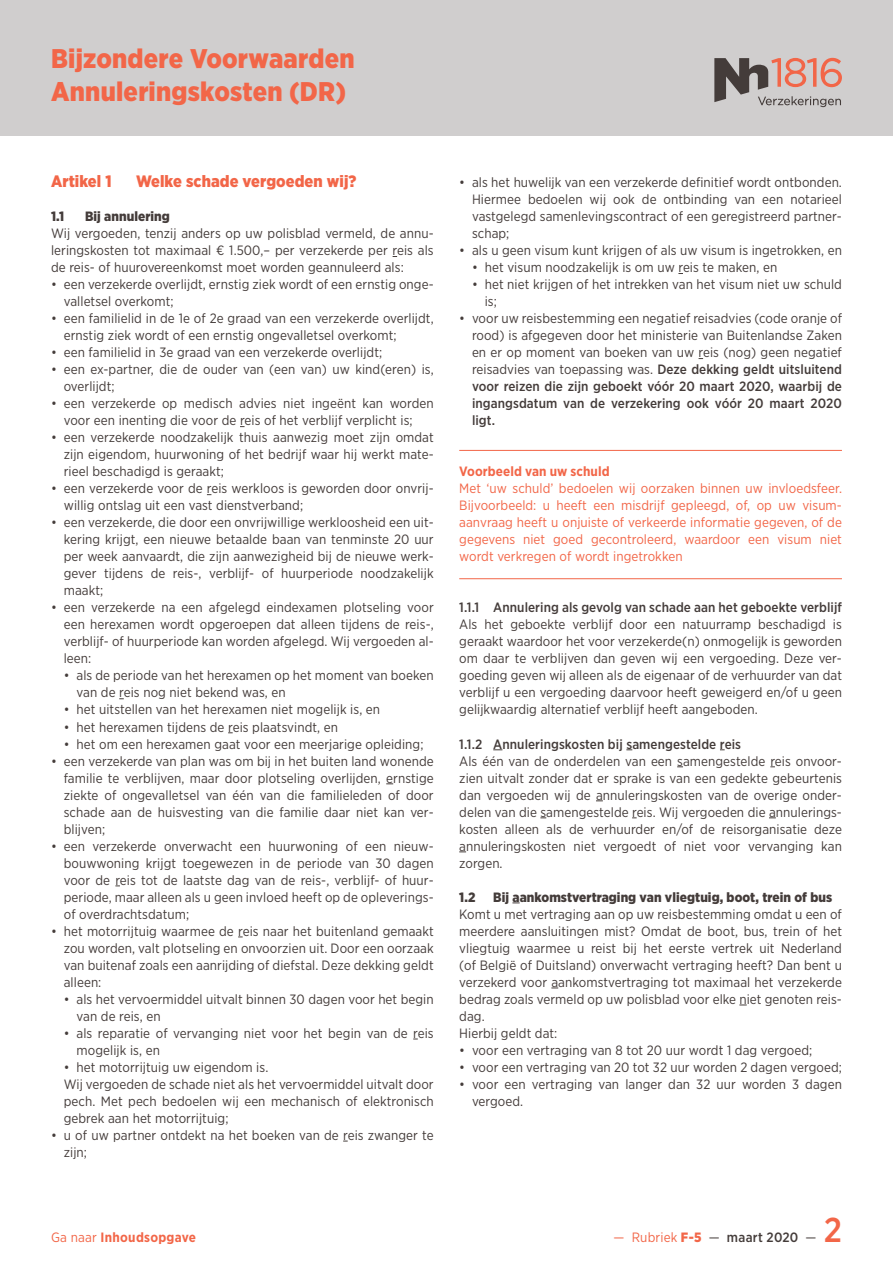
<style>
.page{position:relative;width:893px;height:1263px;background:#fff}
.page>*{position:absolute;margin:0;border:0;box-sizing:border-box;transform-origin:0 0}
.t1{font:500 34.5px "Gotham Narrow";color:#f26648}
.t2{font:900 27px/33px "Gotham Narrow";letter-spacing:.01em;color:#f26648}
.t3{font:900 16.5px "Gotham Narrow";letter-spacing:.005em;color:#f26648}
.t4{font:13.5px/17px "Gotham Narrow";letter-spacing:.005em;color:#443c3a}
.t5{font:13.5px/17px "Gotham Narrow";letter-spacing:.005em;color:#f26648;text-align:justify}
.t6{font:500 13.5px "Gotham Narrow";letter-spacing:.005em;color:#443c3a}
.t7{font:900 13.5px "Gotham Narrow";letter-spacing:.005em;color:#443c3a}
.t8{font:700 13.5px "Gotham Narrow";letter-spacing:.005em;color:#f26648}
.s1{font-weight:400}
.s2{font-weight:500}
.s3{font-weight:400;color:#f26648}
.s4{font-weight:900;color:#f26648}
</style>
<div class="page">
<hr style="left:459px;top:450px;width:383px;height:1px;background:#f26648">
<hr style="left:459px;top:578px;width:383px;height:1px;background:#f26648">
<div style="left:0;top:0;width:893px;height:136px;background:#d0cece"></div>
<svg style="left:714px;top:58px;width:128px;height:49px"></svg>
<h2 class="t2" style="left:51px;top:41px;width:305px">Bijzondere Voorwaarden<br>Annuleringskosten (DR)</h2>
<p class="t3" style="left:51px;top:170px;width:62px">Artikel 1</p>
<p class="t3" style="left:136px;top:170px;width:222px">Welke schade vergoeden wij?</p>
<p class="t7" style="left:51px;top:207px;width:15px">1.1</p>
<p class="t7" style="left:85px;top:207px;width:86px">Bij annulering</p>
<p class="t4" style="left:51px;top:225px;width:384px;text-align:justify">Wij vergoeden, tenzij anders op uw polisblad vermeld, de annu&shy;leringskosten tot maximaal € 1.500,– per verzekerde per reis als de reis- of huurovereenkomst moet worden geannuleerd als:</p>
<p class="t4" style="left:64px;top:276px;width:371px;text-indent:-13px">• een verzekerde overlijdt, ernstig ziek wordt of een ernstig onge&shy;valletsel overkomt;</p>
<p class="t4" style="left:64px;top:310px;width:371px;text-indent:-13px">• een familielid in de 1e of 2e graad van een verzekerde overlijdt, ernstig ziek wordt of een ernstig ongevalletsel overkomt;</p>
<p class="t4" style="left:51px;top:344px;width:333px">• een familielid in 3e graad van een verzekerde overlijdt;</p>
<p class="t4" style="left:64px;top:361px;width:371px;text-indent:-13px">• een ex-partner, die de ouder van (een van) uw kind(eren) is, overlijdt;</p>
<p class="t4" style="left:64px;top:395px;width:371px;text-indent:-13px">• een verzekerde op medisch advies niet ingeënt kan worden voor een inenting die voor de reis of het verblijf verplicht is;</p>
<p class="t4" style="left:64px;top:429px;width:371px;text-align:justify;text-indent:-13px">• een verzekerde noodzakelijk thuis aanwezig moet zijn omdat zijn eigendom, huurwoning of het bedrijf waar hij werkt mate&shy;rieel beschadigd is geraakt;</p>
<p class="t4" style="left:64px;top:480px;width:371px;text-indent:-13px">• een verzekerde voor de reis werkloos is geworden door onvrij&shy;willig ontslag uit een vast dienstverband;</p>
<p class="t4" style="left:64px;top:514px;width:371px;text-align:justify;text-indent:-13px">• een verzekerde, die door een onvrijwillige werkloosheid een uit&shy;kering krijgt, een nieuwe betaalde baan van tenminste 20 uur per week aanvaardt, die zijn aanwezigheid bij de nieuwe werk&shy;gever tijdens de reis-, verblijf- of huurperiode noodzakelijk maakt;</p>
<p class="t4" style="left:64px;top:599px;width:371px;text-align:justify;text-indent:-13px">• een verzekerde na een afgelegd eindexamen plotseling voor een herexamen wordt opgeroepen dat alleen tijdens de reis-, verblijf- of huurperiode kan worden afgelegd. Wij vergoeden al&shy;leen:</p>
<p class="t4" style="left:77px;top:667px;width:359px;text-indent:-13px">• als de periode van het herexamen op het moment van boeken van de reis nog niet bekend was, en</p>
<p class="t4" style="left:64px;top:701px;width:318px">• het uitstellen van het herexamen niet mogelijk is, en</p>
<p class="t4" style="left:64px;top:718px;width:276px">• het herexamen tijdens de reis plaatsvindt, en</p>
<p class="t4" style="left:64px;top:735px;width:361px">• het om een herexamen gaat voor een meerjarige opleiding;</p>
<p class="t4" style="left:64px;top:752px;width:371px;text-align:justify;text-indent:-13px">• een verzekerde van plan was om bij in het buiten land wonende familie te verblijven, maar door plotseling overlijden, ernstige ziekte of ongevalletsel van één van die familieleden of door schade aan de huisvesting van die familie daar niet kan ver&shy;blijven;</p>
<p class="t4" style="left:64px;top:837px;width:371px;text-align:justify;text-indent:-13px">• een verzekerde onverwacht een huurwoning of een nieuw&shy;bouwwoning krijgt toegewezen in de periode van 30 dagen voor de reis tot de laatste dag van de reis-, verblijf- of huur&shy;periode, maar alleen als u geen invloed heeft op de opleverings&shy;of overdrachtsdatum;</p>
<p class="t4" style="left:64px;top:922px;width:371px;text-align:justify;text-indent:-13px">• het motorrijtuig waarmee de reis naar het buitenland gemaakt zou worden, valt plotseling en onvoorzien uit. Door een oorzaak van buitenaf zoals een aanrijding of diefstal. Deze dekking geldt alleen:</p>
<p class="t4" style="left:77px;top:990px;width:359px;text-indent:-13px">• als het vervoermiddel uitvalt binnen 30 dagen voor het begin van de reis, en</p>
<p class="t4" style="left:77px;top:1024px;width:359px;text-indent:-13px">• als reparatie of vervanging niet voor het begin van de reis mogelijk is, en</p>
<p class="t4" style="left:64px;top:1058px;width:371px">• het motorrijtuig uw eigendom is.<br>Wij vergoeden de schade niet als het vervoermiddel uitvalt door pech. Met pech bedoelen wij een mechanisch of elektronisch gebrek aan het motorrijtuig;</p>
<p class="t4" style="left:64px;top:1126px;width:371px;text-indent:-13px">• u of uw partner ontdekt na het boeken van de reis zwanger te zijn;</p>
<p class="t8" style="left:51px;top:1228px;width:147px"><span class="s1">Ga naar</span> Inhoudsopgave</p>
<p class="t4" style="left:472px;top:174px;width:371px;text-align:justify;text-indent:-13px">• als het huwelijk van een verzekerde definitief wordt ontbonden.<br>Hiermee bedoelen wij ook de ontbinding van een notarieel vastgelegd samenlevingscontract of een geregistreerd partner&shy;schap;</p>
<p class="t4" style="left:459px;top:242px;width:384px">• als u geen visum kunt krijgen of als uw visum is ingetrokken, en</p>
<p class="t4" style="left:472px;top:259px;width:307px">• het visum noodzakelijk is om uw reis te maken, en</p>
<p class="t4" style="left:485px;top:276px;width:359px;text-indent:-13px">• het niet krijgen of het intrekken van het visum niet uw schuld is;</p>
<p class="t4" style="left:472px;top:310px;width:371px;text-align:justify;text-indent:-13px">• voor uw reisbestemming een negatief reisadvies (code oranje of rood) is afgegeven door het ministerie van Buitenlandse Zaken en er op moment van boeken van uw reis (nog) geen negatief reisadvies van toepassing was. <span class="s2">Deze dekking geldt uitsluitend voor reizen die zijn geboekt vóór 20 maart 2020, waarbij de ingangsdatum van de verzekering ook vóór 20 maart 2020 ligt.</span></p>
<p class="t8" style="left:459px;top:463px;width:152px">Voorbeeld van uw schuld</p>
<p class="t5" style="left:459px;top:480px;width:384px">Met ‘uw schuld’ bedoelen wij oorzaken binnen uw invloedsfeer.<br>Bijvoorbeeld: u heeft een misdrijf gepleegd, of, op uw visum&shy;aanvraag heeft u onjuiste of verkeerde informatie gegeven, of de gegevens niet goed gecontroleerd, waardoor een visum niet wordt verkregen of wordt ingetrokken</p>
<p class="t6" style="left:459px;top:599px;width:384px">1.1.1 Annulering als gevolg van schade aan het geboekte verblijf</p>
<p class="t4" style="left:459px;top:616px;width:384px;text-align:justify">Als het geboekte verblijf door een natuurramp beschadigd is geraakt waardoor het voor verzekerde(n) onmogelijk is geworden om daar te verblijven dan geven wij een vergoeding. Deze ver&shy;goeding geven wij alleen als de eigenaar of de verhuurder van dat verblijf u een vergoeding daarvoor heeft geweigerd en/of u geen gelijkwaardig alternatief verblijf heeft aangeboden.</p>
<p class="t6" style="left:459px;top:735px;width:283px">1.1.2 Annuleringskosten bij samengestelde reis</p>
<p class="t4" style="left:459px;top:752px;width:384px;text-align:justify">Als één van de onderdelen van een samengestelde reis onvoor&shy;zien uitvalt zonder dat er sprake is van een gedekte gebeurtenis dan vergoeden wij de annuleringskosten van de overige onder&shy;delen van die samengestelde reis. Wij vergoeden die annulerings&shy;kosten alleen als de verhuurder en/of de reisorganisatie deze annuleringskosten niet vergoedt of niet voor vervanging kan zorgen.</p>
<p class="t7" style="left:459px;top:888px;width:18px">1.2</p>
<p class="t7" style="left:493px;top:888px;width:340px">Bij aankomstvertraging van vliegtuig, boot, trein of bus</p>
<p class="t4" style="left:459px;top:905px;width:384px">Komt u met vertraging aan op uw reisbestemming omdat u een of meerdere aansluitingen mist? Omdat de boot, bus, trein of het vliegtuig waarmee u reist bij het eerste vertrek uit Nederland (of België of Duitsland) onverwacht vertraging heeft? Dan bent u verzekerd voor aankomstvertraging tot maximaal het verzekerde bedrag zoals vermeld op uw polisblad voor elke niet genoten reis&shy;dag.<br>Hierbij geldt dat:</p>
<p class="t4" style="left:459px;top:1041px;width:354px">• voor een vertraging van 8 tot 20 uur wordt 1 dag vergoed;</p>
<p class="t4" style="left:459px;top:1058px;width:384px">• voor een vertraging van 20 tot 32 uur worden 2 dagen vergoed;</p>
<p class="t4" style="left:472px;top:1075px;width:371px;text-indent:-13px">• voor een vertraging van langer dan 32 uur worden 3 dagen vergoed.</p>
<p class="t6" style="left:614px;top:1228px;width:204px"><span class="s3">— Rubriek</span> <span class="s4">F-5</span> <span class="s1">—</span> maart 2020 <span class="s1">—</span></p>
<h1 class="t1" style="left:824px;top:1208px;width:20px">2</h1>
</div>
